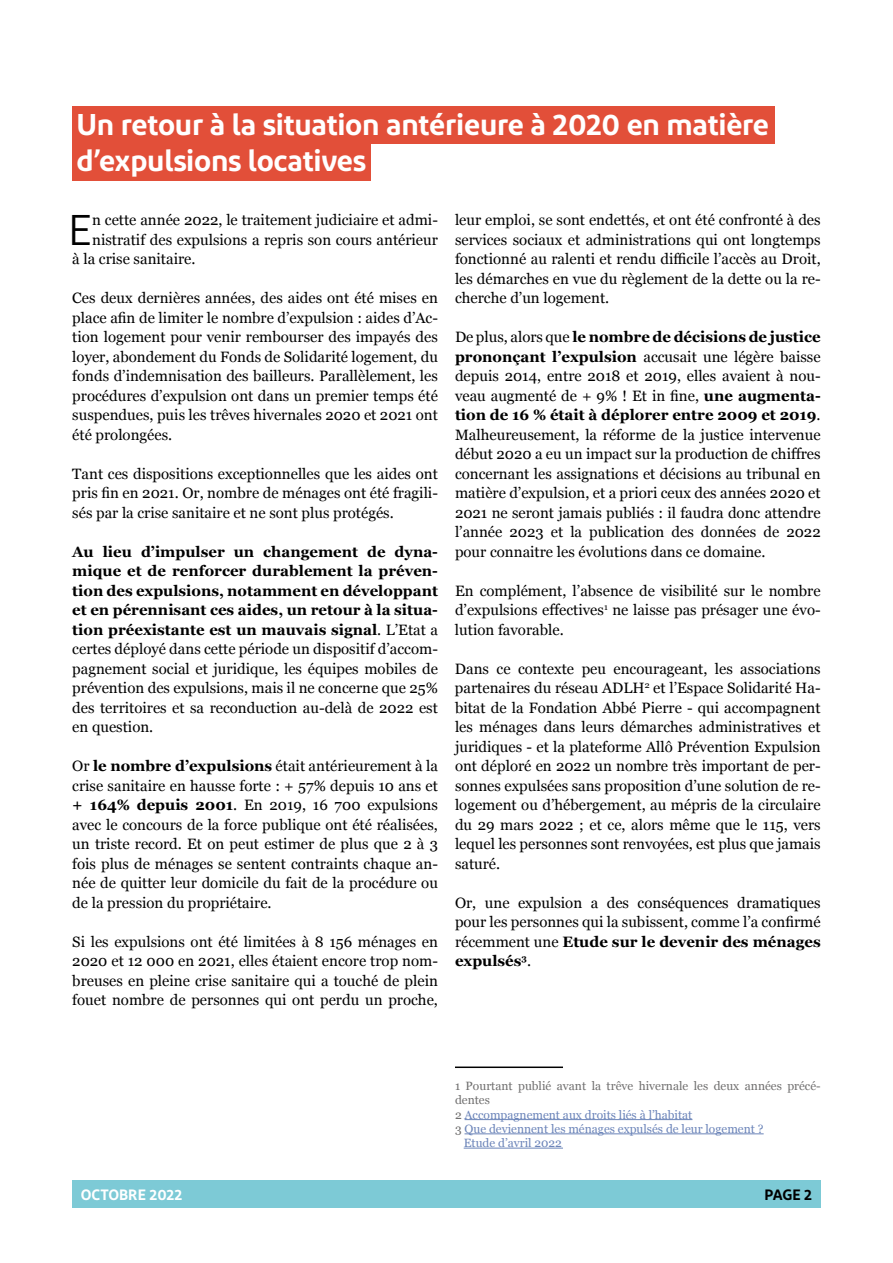
<style>
.page{position:relative;width:893px;height:1263px;background:#fff}
.page>*{position:absolute;margin:0;border:0;box-sizing:border-box;transform-origin:0 0}
.t1{font:42.9px "Diodrum";color:#000}
.t2{font:600 30px/36px "Diodrum";letter-spacing:-.01em;color:#fff}
.t3{font:15px/19.5px "Georgia";color:#000;text-align:justify}
.t4{font:600 15px "Diodrum";color:#fff}
.t5{font:600 15px "Diodrum";color:#000}
.t6{font:12px "Georgia";color:#6b84b9}
.t7{font:12px "Georgia";color:#706f6f}
.s1{font-weight:700}
.s2{color:#706f6f}
</style>
<div class="page">
<div style="left:72px;top:1180px;width:749px;height:28px;background:#7dcad6"></div>
<hr style="left:455px;top:1066px;width:108px;height:2px;background:#000">
<hr style="left:465px;top:1119px;width:227px;height:1px;background:#6b84b9">
<hr style="left:464px;top:1133px;width:300px;height:1px;background:#6b84b9">
<hr style="left:464px;top:1148px;width:99px;height:1px;background:#6b84b9">
<div style="left:72px;top:106px;width:703px;height:38px;background:#e24f39"></div>
<div style="left:72px;top:144px;width:299px;height:37px;background:#e24f39"></div>
<h2 class="t2" style="left:77px;top:106px;width:694px">Un retour à la situation antérieure à 2020 en matière d’expulsions locatives</h2>
<h1 class="t1" style="left:68px;top:203px;width:26px">E</h1>
<p class="t3" style="left:92px;top:209px;width:347px">n cette année 2022, le traitement judiciaire et admi-</p>
<p class="t3" style="left:92px;top:229px;width:347px">nistratif des expulsions a repris son cours antérieur</p>
<p class="t3" style="left:72px;top:248px;width:125px">à la crise sanitaire.</p>
<p class="t3" style="left:72px;top:287px;width:367px">Ces deux dernières années, des aides ont été mises en place afin de limiter le nombre d’expulsion : aides d’Ac&shy;tion logement pour venir rembourser des impayés des loyer, abondement du Fonds de Solidarité logement, du fonds d’indemnisation des bailleurs. Parallèlement, les procédures d’expulsion ont dans un premier temps été suspendues, puis les trêves hivernales 2020 et 2021 ont été prolongées.</p>
<p class="t3" style="left:72px;top:463px;width:367px">Tant ces dispositions exceptionnelles que les aides ont pris fin en 2021. Or, nombre de ménages ont été fragili&shy;sés par la crise sanitaire et ne sont plus protégés.</p>
<p class="t3" style="left:72px;top:541px;width:367px"><span class="s1">Au lieu d’impulser un changement de dyna&shy;mique et de renforcer durablement la préven&shy;tion des expulsions, notamment en développant et en pérennisant ces aides, un retour à la situa&shy;tion préexistante est un mauvais signal</span>. L’Etat a certes déployé dans cette période un dispositif d’accom&shy;pagnement social et juridique, les équipes mobiles de prévention des expulsions, mais il ne concerne que 25% des territoires et sa reconduction au-delà de 2022 est en question.</p>
<p class="t3" style="left:72px;top:755px;width:367px">Or <span class="s1">le nombre d’expulsions</span> était antérieurement à la crise sanitaire en hausse forte : + 57% depuis 10 ans et <span class="s1">+ 164% depuis 2001</span>. En 2019, 16 700 expulsions avec le concours de la force publique ont été réalisées, un triste record. Et on peut estimer de plus que 2 à 3 fois plus de ménages se sentent contraints chaque an&shy;née de quitter leur domicile du fait de la procédure ou de la pression du propriétaire.</p>
<p class="t3" style="left:72px;top:931px;width:367px">Si les expulsions ont été limitées à 8 156 ménages en 2020 et 12 000 en 2021, elles étaient encore trop nom&shy;breuses en pleine crise sanitaire qui a touché de plein fouet nombre de personnes qui ont perdu un proche,</p>
<p class="t3" style="left:455px;top:209px;width:367px">leur emploi, se sont endettés, et ont été confronté à des services sociaux et administrations qui ont longtemps fonctionné au ralenti et rendu difficile l’accès au Droit, les démarches en vue du règlement de la dette ou la re&shy;cherche d’un logement.</p>
<p class="t3" style="left:455px;top:326px;width:367px">De plus, alors que <span class="s1">le nombre de décisions de justice prononçant l’expulsion</span> accusait une légère baisse depuis 2014, entre 2018 et 2019, elles avaient à nou&shy;veau augmenté de + 9% ! Et in fine, <span class="s1">une augmenta&shy;tion de 16 % était à déplorer entre 2009 et 2019</span>.<br>Malheureusement, la réforme de la justice intervenue début 2020 a eu un impact sur la production de chiffres concernant les assignations et décisions au tribunal en matière d’expulsion, et a priori ceux des années 2020 et 2021 ne seront jamais publiés : il faudra donc attendre l’année 2023 et la publication des données de 2022 pour connaitre les évolutions dans ce domaine.</p>
<p class="t3" style="left:455px;top:580px;width:367px">En complément, l’absence de visibilité sur le nombre d’expulsions effectives<sup>1</sup> ne laisse pas présager une évo&shy;lution favorable.</p>
<p class="t3" style="left:455px;top:658px;width:367px">Dans ce contexte peu encourageant, les associations partenaires du réseau ADLH<sup>2</sup> et l’Espace Solidarité Ha&shy;bitat de la Fondation Abbé Pierre - qui accompagnent les ménages dans leurs démarches administratives et juridiques - et la plateforme Allô Prévention Expulsion ont déploré en 2022 un nombre très important de per&shy;sonnes expulsées sans proposition d’une solution de re&shy;logement ou d’hébergement, au mépris de la circulaire du 29 mars 2022 ; et ce, alors même que le 115, vers lequel les personnes sont renvoyées, est plus que jamais saturé.</p>
<p class="t3" style="left:455px;top:892px;width:367px">Or, une expulsion a des conséquences dramatiques pour les personnes qui la subissent, comme l’a confirmé récemment une <span class="s1">Etude sur le devenir des ménages expulsés</span><sup>3</sup>.</p>
<p class="t7" style="left:455px;top:1077px;width:367px">1 Pourtant publié avant la trêve hivernale les deux années précé-</p>
<p class="t7" style="left:455px;top:1091px;width:36px">dentes</p>
<p class="t6" style="left:455px;top:1106px;width:239px"><span class="s2">2</span> Accompagnement aux droits liés à l’habitat</p>
<p class="t6" style="left:455px;top:1120px;width:310px"><span class="s2">3</span> Que deviennent les ménages expulsés de leur logement ?</p>
<p class="t6" style="left:464px;top:1134px;width:100px">Etude d’avril 2022</p>
<p class="t4" style="left:81px;top:1185px;width:103px">OCTOBRE 2022</p>
<p class="t5" style="left:765px;top:1185px;width:49px">PAGE 2</p>
</div>
